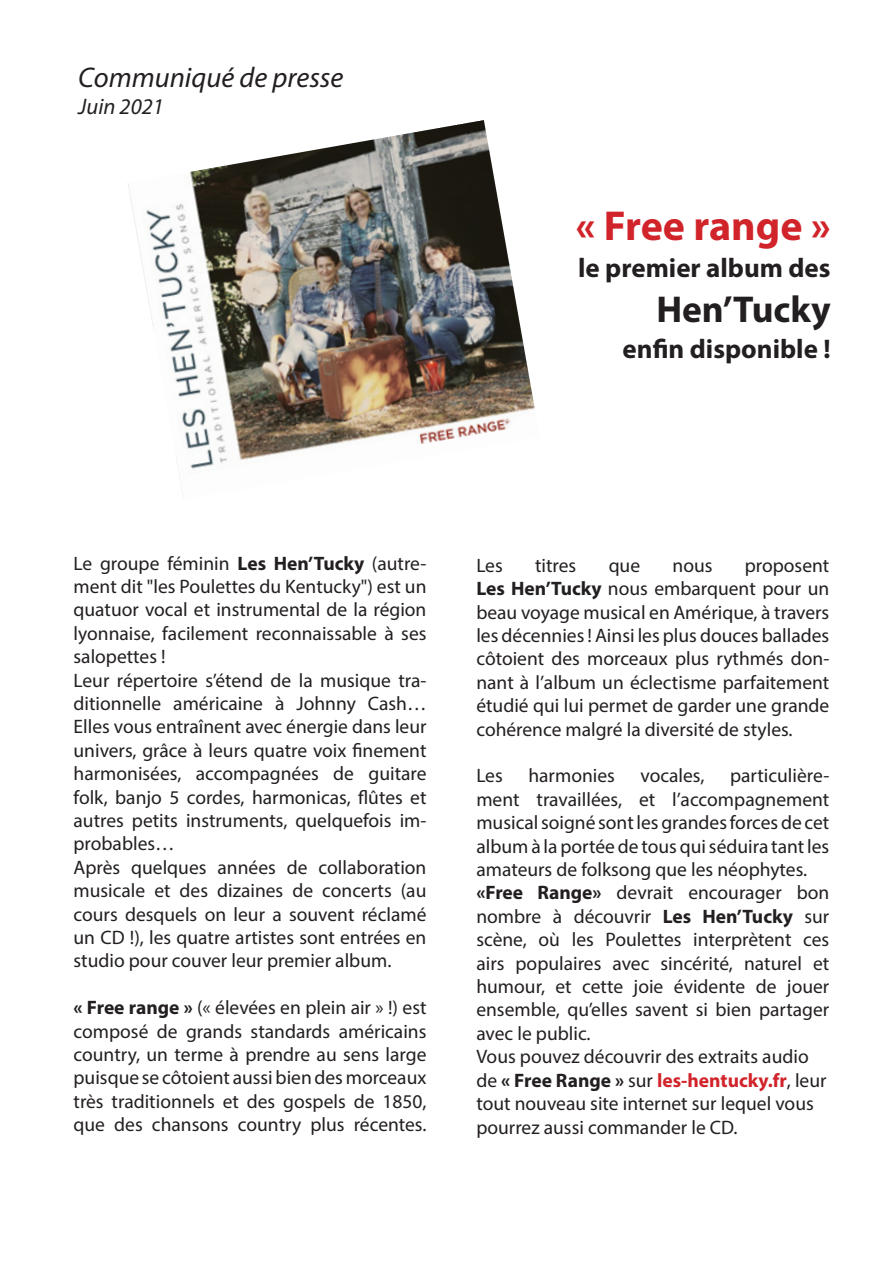
<style>
.page{position:relative;width:893px;height:1263px;background:#fff}
.page>*{position:absolute;margin:0;border:0;box-sizing:border-box;transform-origin:0 0}
.t1{font:700 42px "Myriad Pro";color:#d1232a}
.t2{font:700 37.5px "Myriad Pro";color:#231f20}
.t3{font:italic 28.5px "Myriad Pro";color:#231f20}
.t4{font:700 27px "Myriad Pro";color:#231f20}
.t5{font:italic 22.5px "Myriad Pro";color:#231f20}
.t6{font:19.5px/23.4px "Myriad Pro";color:#231f20;text-align:justify}
.s1{font-weight:700}
.s2{font-weight:700;color:#d1232a}
</style>
<div class="page">
<img style="left:128px;top:120px;width:407px;height:349px">
<p class="t3" style="left:78px;top:59px;width:267px">Communiqué de presse</p>
<p class="t5" style="left:78px;top:92px;width:87px">Juin 2021</p>
<p class="t1" style="left:576px;top:198px;width:256px">« Free range »</p>
<p class="t4" style="left:578px;top:250px;width:254px">le premier album des</p>
<p class="t2" style="left:656px;top:284px;width:176px">Hen’Tucky</p>
<p class="t4" style="left:623px;top:332px;width:209px">enfin disponible !</p>
<p class="t6" style="left:74px;top:551px;width:354px">Le groupe féminin <span class="s1">Les Hen’Tucky</span> (autre&shy;ment dit "les Poulettes du Kentucky") est un quatuor vocal et instrumental de la région lyonnaise, facilement reconnaissable à ses salopettes !</p>
<p class="t6" style="left:74px;top:668px;width:354px">Leur répertoire s’étend de la musique tra&shy;ditionnelle américaine à Johnny Cash… Elles vous entraînent avec énergie dans leur univers, grâce à leurs quatre voix finement harmonisées, accompagnées de guitare folk, banjo 5 cordes, harmonicas, flûtes et autres petits instruments, quelquefois im&shy;probables…</p>
<p class="t6" style="left:74px;top:855px;width:354px">Après quelques années de collaboration musicale et des dizaines de concerts (au cours desquels on leur a souvent réclamé un CD !), les quatre artistes sont entrées en studio pour couver leur premier album.</p>
<p class="t6" style="left:74px;top:996px;width:354px"><span class="s1">« Free range »</span> (« élevées en plein air » !) est composé de grands standards américains country, un terme à prendre au sens large puisque se côtoient aussi bien des morceaux très traditionnels et des gospels de 1850, que des chansons country plus récentes.</p>
<p class="t6" style="left:476px;top:553px;width:28px">Les</p>
<p class="t6" style="left:535px;top:553px;width:43px">titres</p>
<p class="t6" style="left:609px;top:553px;width:33px">que</p>
<p class="t6" style="left:672px;top:553px;width:41px">nous</p>
<p class="t6" style="left:476px;top:553px;width:354px;text-indent:268px">proposent <span class="s1">Les Hen’Tucky</span> nous embarquent pour un beau voyage musical en Amérique, à travers les décennies ! Ainsi les plus douces ballades côtoient des morceaux plus rythmés don&shy;nant à l’album un éclectisme parfaitement étudié qui lui permet de garder une grande cohérence malgré la diversité de styles.</p>
<p class="t6" style="left:476px;top:764px;width:28px">Les</p>
<p class="t6" style="left:528px;top:764px;width:88px">harmonies</p>
<p class="t6" style="left:640px;top:764px;width:65px">vocales,</p>
<p class="t6" style="left:476px;top:764px;width:354px;text-indent:254px">particulière&shy;ment travaillées, et l’accompagnement musical soigné sont les grandes forces de cet album à la portée de tous qui séduira tant les amateurs de folksong que les néophytes.</p>
<p class="t6" style="left:476px;top:881px;width:354px"><span class="s1">«Free Range»</span> devrait encourager bon nombre à découvrir <span class="s1">Les Hen’Tucky</span> sur scène, où les Poulettes interprètent ces airs populaires avec sincérité, naturel et humour, et cette joie évidente de jouer ensemble, qu’elles savent si bien partager avec le public.</p>
<p class="t6" style="left:476px;top:1045px;width:352px;text-align:left">Vous pouvez découvrir des extraits audio de <span class="s1">« Free Range »</span> sur <span class="s2">les-hentucky.fr</span>, leur tout nouveau site internet sur lequel vous pourrez aussi commander le CD.</p>
</div>
